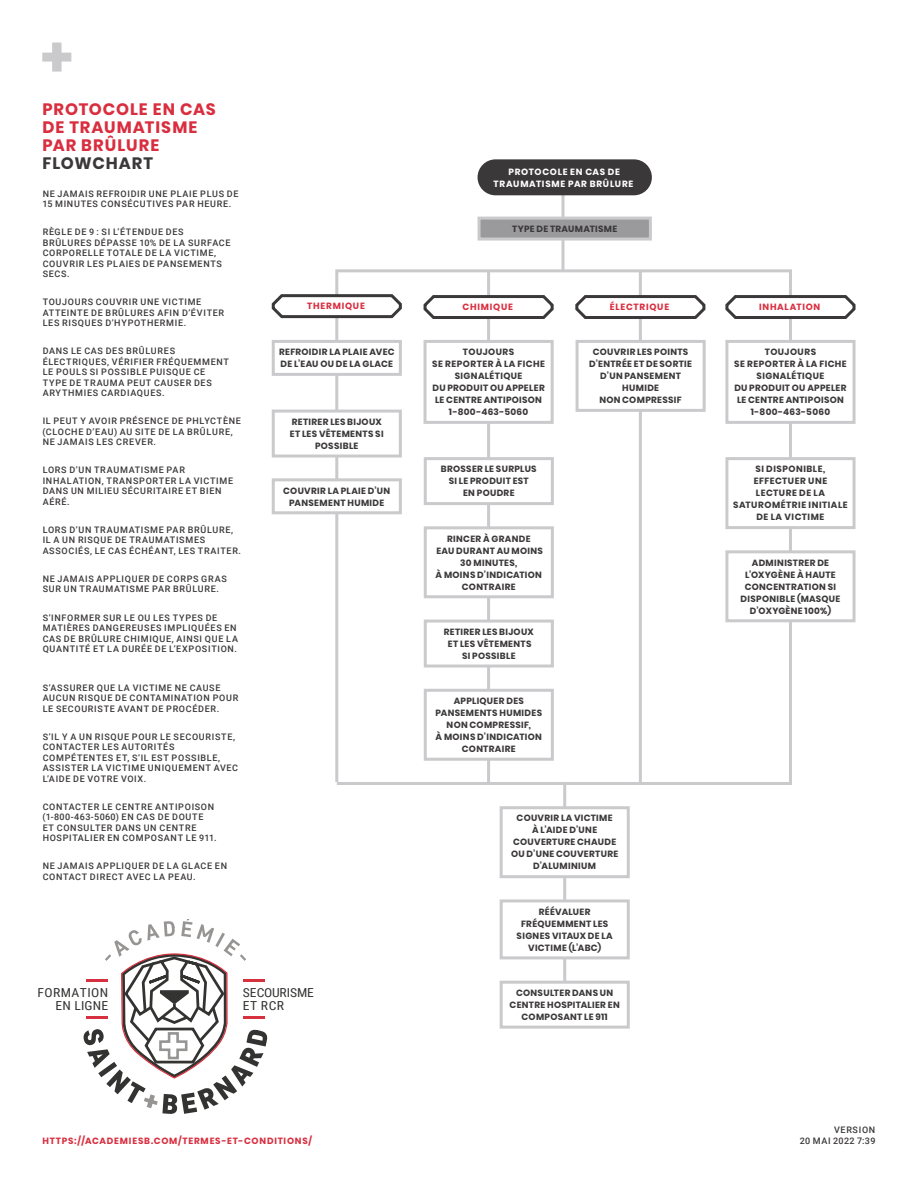
<style>
.page{position:relative;width:918px;height:1188px;background:#fff}
.page>*{position:absolute;margin:0;border:0;box-sizing:border-box;transform-origin:0 0}
.t1{font:700 16.5px/18px "Poppins";letter-spacing:.055em;color:#d92e3f}
.t2{font:700 16.5px "Poppins";letter-spacing:.055em;color:#3b383a}
.t3{font:12.45px/13.4px "Roboto Condensed";letter-spacing:.01em;color:#333332;scale:1.1 1}
.t4{font:12.45px "Roboto Condensed";letter-spacing:.035em;color:#333332;scale:1.1 1}
.t5{font:500 9px/10.5px "Roboto";letter-spacing:.075em;color:#3b383a}
.t6{font:700 9px/12px "Poppins";letter-spacing:.035em;color:#3b383a;text-align:center}
.t7{font:700 9px "Poppins";letter-spacing:.085em;color:#d92e3f}
.t8{font:700 9px/12px "Poppins";letter-spacing:.06em;color:#3b383a;text-align:center}
.t9{font:700 9px/12px "Poppins";letter-spacing:.08em;color:#fff;text-align:center}
.s1{font-size:12.6px}
</style>
<div class="page">
<svg style="left:42px;top:43px;width:29px;height:29px"></svg>
<hr style="left:562px;top:183px;width:3px;height:88px;background:#cacacc">
<hr style="left:789px;top:271px;width:3px;height:514px;background:#cacacc">
<hr style="left:639px;top:271px;width:3px;height:514px;background:#cacacc">
<hr style="left:487px;top:272px;width:3px;height:510px;background:#cacacc">
<hr style="left:335px;top:272px;width:3px;height:510px;background:#cacacc">
<hr style="left:563px;top:782px;width:3px;height:223px;background:#cacacc">
<hr style="left:335px;top:269px;width:457px;height:3px;background:#cacacc">
<hr style="left:337px;top:782px;width:455px;height:3px;background:#cacacc">
<div style="left:479px;top:218px;width:171px;height:21px;background:#9a9a9d"></div>
<div style="left:478px;top:217px;width:174px;height:24px;border:3px solid #cacacc"></div>
<div style="left:479px;top:161px;width:171px;height:33px;background:#3b383a;border-radius:16px"></div>
<div style="left:478px;top:159px;width:174px;height:36px;border:3px solid #3b383a;border-radius:16px"></div>
<div style="left:273px;top:341px;width:127px;height:33px;background:#fff"></div>
<div style="left:272px;top:340px;width:130px;height:36px;border:3px solid #cacacc"></div>
<div style="left:425px;top:341px;width:127px;height:81px;background:#fff"></div>
<div style="left:424px;top:340px;width:130px;height:84px;border:3px solid #cacacc"></div>
<div style="left:727px;top:341px;width:127px;height:81px;background:#fff"></div>
<div style="left:725px;top:340px;width:131px;height:84px;border:3px solid #cacacc"></div>
<div style="left:577px;top:341px;width:127px;height:69px;background:#fff"></div>
<div style="left:576px;top:340px;width:130px;height:72px;border:3px solid #cacacc"></div>
<div style="left:727px;top:459px;width:127px;height:69px;background:#fff"></div>
<div style="left:725px;top:457px;width:131px;height:72px;border:3px solid #cacacc"></div>
<div style="left:727px;top:552px;width:127px;height:69px;background:#fff"></div>
<div style="left:725px;top:550px;width:131px;height:72px;border:3px solid #cacacc"></div>
<div style="left:273px;top:411px;width:127px;height:45px;background:#fff"></div>
<div style="left:272px;top:410px;width:130px;height:48px;border:3px solid #cacacc"></div>
<div style="left:273px;top:480px;width:127px;height:33px;background:#fff"></div>
<div style="left:272px;top:478px;width:130px;height:36px;border:3px solid #cacacc"></div>
<div style="left:425px;top:459px;width:127px;height:45px;background:#fff"></div>
<div style="left:424px;top:457px;width:130px;height:48px;border:3px solid #cacacc"></div>
<div style="left:425px;top:528px;width:127px;height:69px;background:#fff"></div>
<div style="left:424px;top:526px;width:130px;height:72px;border:3px solid #cacacc"></div>
<div style="left:425px;top:621px;width:127px;height:45px;background:#fff"></div>
<div style="left:424px;top:620px;width:130px;height:48px;border:3px solid #cacacc"></div>
<div style="left:425px;top:690px;width:127px;height:69px;background:#fff"></div>
<div style="left:424px;top:689px;width:130px;height:72px;border:3px solid #cacacc"></div>
<div style="left:501px;top:808px;width:127px;height:69px;background:#fff"></div>
<div style="left:500px;top:806px;width:130px;height:72px;border:3px solid #cacacc"></div>
<div style="left:501px;top:901px;width:127px;height:57px;background:#fff"></div>
<div style="left:500px;top:899px;width:130px;height:60px;border:3px solid #cacacc"></div>
<div style="left:501px;top:982px;width:127px;height:45px;background:#fff"></div>
<div style="left:500px;top:981px;width:130px;height:48px;border:3px solid #cacacc"></div>
<svg style="left:271px;top:291px;width:131px;height:29px"></svg>
<svg style="left:423px;top:295px;width:131px;height:24px"></svg>
<svg style="left:575px;top:295px;width:131px;height:24px"></svg>
<svg style="left:725px;top:295px;width:131px;height:24px"></svg>
<svg style="left:83px;top:919px;width:184px;height:195px"></svg>
<h1 class="t1" style="left:43px;top:99px;width:175px">PROTOCOLE EN CAS<br>DE TRAUMATISME<br>PAR BRÛLURE</h1>
<h1 class="t2" style="left:43px;top:152px;width:112px">FLOWCHART</h1>
<p class="t5" style="left:43px;top:189px;width:198px">NE JAMAIS REFROIDIR UNE PLAIE PLUS DE<br>15 MINUTES CONSÉCUTIVES PAR HEURE.</p>
<p class="t5" style="left:43px;top:228px;width:189px">RÈGLE DE 9 : SI L’ÉTENDUE DES<br>BRÛLURES DÉPASSE 10% DE LA SURFACE<br>CORPORELLE TOTALE DE LA VICTIME,<br>COUVRIR LES PLAIES DE PANSEMENTS<br>SECS.</p>
<p class="t5" style="left:43px;top:298px;width:183px">TOUJOURS COUVRIR UNE VICTIME<br>ATTEINTE DE BRÛLURES AFIN D’ÉVITER<br>LES RISQUES D’HYPOTHERMIE.</p>
<p class="t5" style="left:43px;top:347px;width:188px">DANS LE CAS DES BRÛLURES<br>ÉLECTRIQUES, VÉRIFIER FRÉQUEMMENT<br>LE POULS SI POSSIBLE PUISQUE CE<br>TYPE DE TRAUMA PEUT CAUSER DES<br>ARYTHMIES CARDIAQUES.</p>
<p class="t5" style="left:43px;top:417px;width:200px">IL PEUT Y AVOIR PRÉSENCE DE PHLYCTÈNE (CLOCHE D’EAU) AU SITE DE LA BRÛLURE,<br>NE JAMAIS LES CREVER.</p>
<p class="t5" style="left:43px;top:466px;width:192px">LORS D’UN TRAUMATISME PAR<br>INHALATION, TRANSPORTER LA VICTIME<br>DANS UN MILIEU SÉCURITAIRE ET BIEN<br>AÉRÉ.</p>
<p class="t5" style="left:43px;top:525px;width:200px">LORS D’UN TRAUMATISME PAR BRÛLURE,<br>IL A UN RISQUE DE TRAUMATISMES<br>ASSOCIÉS, LE CAS ÉCHÉANT, LES TRAITER.</p>
<p class="t5" style="left:43px;top:574px;width:186px">NE JAMAIS APPLIQUER DE CORPS GRAS<br>SUR UN TRAUMATISME PAR BRÛLURE.</p>
<p class="t5" style="left:43px;top:613px;width:197px">S’INFORMER SUR LE OU LES TYPES DE MATIÈRES DANGEREUSES IMPLIQUÉES EN CAS DE BRÛLURE CHIMIQUE, AINSI QUE LA QUANTITÉ ET LA DURÉE DE L’EXPOSITION.</p>
<p class="t5" style="left:43px;top:683px;width:197px">S’ASSURER QUE LA VICTIME NE CAUSE<br>AUCUN RISQUE DE CONTAMINATION POUR<br>LE SECOURISTE AVANT DE PROCÉDER.</p>
<p class="t5" style="left:43px;top:732px;width:197px">S’IL Y A UN RISQUE POUR LE SECOURISTE,<br>CONTACTER LES AUTORITÉS<br>COMPÉTENTES ET, S’IL EST POSSIBLE,<br>ASSISTER LA VICTIME UNIQUEMENT AVEC<br>L’AIDE DE VOTRE VOIX.</p>
<p class="t5" style="left:43px;top:802px;width:176px">CONTACTER LE CENTRE ANTIPOISON (1-800-463-5060) EN CAS DE DOUTE<br>ET CONSULTER DANS UN CENTRE<br>HOSPITALIER EN COMPOSANT LE 911.</p>
<p class="t5" style="left:43px;top:861px;width:186px">NE JAMAIS APPLIQUER DE LA GLACE EN<br>CONTACT DIRECT AVEC LA PEAU.</p>
<p class="t9" style="left:494px;top:165px;width:141px">PROTOCOLE EN CAS DE<br>TRAUMATISME PAR BRÛLURE</p>
<p class="t6" style="left:512px;top:222px;width:107px">TYPE DE TRAUMATISME</p>
<p class="t7" style="left:307px;top:300px;width:59px">THERMIQUE</p>
<p class="t7" style="left:462px;top:301px;width:52px">CHIMIQUE</p>
<p class="t7" style="left:610px;top:301px;width:61px">ÉLECTRIQUE</p>
<p class="t7" style="left:759px;top:301px;width:63px">INHALATION</p>
<p class="t6" style="left:279px;top:346px;width:117px;text-align:left">REFROIDIR LA PLAIE AVEC<br>DE L’EAU OU DE LA GLACE</p>
<p class="t6" style="left:432px;top:346px;width:114px">TOUJOURS<br>SE REPORTER À LA FICHE<br>SIGNALÉTIQUE<br>DU PRODUIT OU APPELER<br>LE CENTRE ANTIPOISON<br>1-800-463-5060</p>
<p class="t6" style="left:734px;top:346px;width:114px">TOUJOURS<br>SE REPORTER À LA FICHE<br>SIGNALÉTIQUE<br>DU PRODUIT OU APPELER<br>LE CENTRE ANTIPOISON<br>1-800-463-5060</p>
<p class="t6" style="left:589px;top:346px;width:104px">COUVRIR LES POINTS<br>D’ENTRÉE ET DE SORTIE<br>D’UN PANSEMENT<br>HUMIDE<br>NON COMPRESSIF</p>
<p class="t6" style="left:290px;top:415px;width:95px">RETIRER LES BIJOUX<br>ET LES VÊTEMENTS SI<br>POSSIBLE</p>
<p class="t6" style="left:283px;top:484px;width:108px">COUVRIR LA PLAIE D’UN<br>PANSEMENT HUMIDE</p>
<p class="t6" style="left:441px;top:463px;width:97px">BROSSER LE SURPLUS<br>SI LE PRODUIT EST<br>EN POUDRE</p>
<p class="t6" style="left:436px;top:532px;width:109px">RINCER À GRANDE<br>EAU DURANT AU MOINS<br>30 MINUTES,<br>À MOINS D’INDICATION<br>CONTRAIRE</p>
<p class="t6" style="left:444px;top:625px;width:92px">RETIRER LES BIJOUX<br>ET LES VÊTEMENTS<br>SI POSSIBLE</p>
<p class="t6" style="left:435px;top:694px;width:108px">APPLIQUER DES<br>PANSEMENTS HUMIDES<br>NON COMPRESSIF,<br>À MOINS D’INDICATION<br>CONTRAIRE</p>
<p class="t8" style="left:733px;top:463px;width:116px">SI DISPONIBLE,<br>EFFECTUER UNE<br>LECTURE DE LA<br>SATUROMÉTRIE INITIALE<br>DE LA VICTIME</p>
<p class="t6" style="left:741px;top:556px;width:101px">ADMINISTRER DE<br>L’OXYGÈNE À HAUTE<br>CONCENTRATION SI<br>DISPONIBLE (MASQUE<br>D’OXYGÈNE 100%)</p>
<p class="t6" style="left:511px;top:812px;width:109px">COUVRIR LA VICTIME<br>À L’AIDE D’UNE<br>COUVERTURE CHAUDE<br>OU D’UNE COUVERTURE<br>D’ALUMINIUM</p>
<p class="t6" style="left:517px;top:905px;width:98px">RÉÉVALUER<br>FRÉQUEMMENT LES<br>SIGNES VITAUX DE LA<br>VICTIME (L’ABC)</p>
<p class="t6" style="left:510px;top:986px;width:112px">CONSULTER DANS UN<br>CENTRE HOSPITALIER EN<br>COMPOSANT LE 911</p>
<h2 class="t4" style="left:38px;top:985px;width:66px">FORMATION</h2>
<h2 class="t3" style="left:243px;top:986px;width:66px">SECOURISME<br>ET RCR</h2>
<h2 class="t3" style="left:56px;top:999px;width:49px">EN LI<span class="s1">G</span>NE</h2>
<p class="t7" style="left:43px;top:1135px;width:271px">HTTPS://ACADEMIESB.COM/TERMES-ET-CONDITIONS/</p>
<p class="t5" style="left:800px;top:1126px;width:77px;text-align:right">VERSION<br>20 MAI 2022 7:39</p>
</div>
